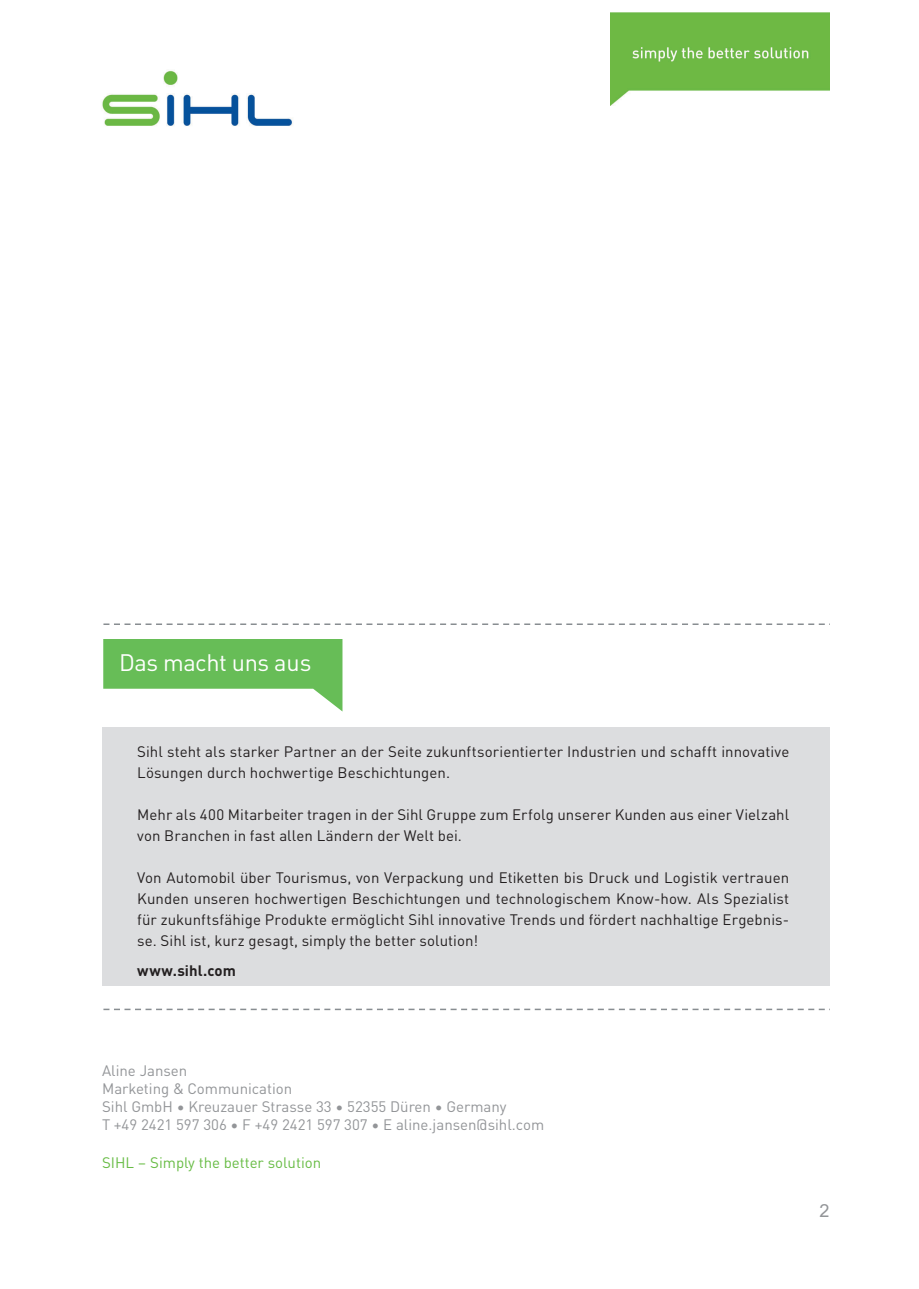
<style>
.page{position:relative;width:919px;height:1289px;background:#fff}
.page>*{position:absolute;margin:0;border:0;box-sizing:border-box;transform-origin:0 0}
.t1{font:23.55px "DIN Pro";letter-spacing:-.02em;color:#fff}
.t2{font:18px "Arial";color:#939598}
.t3{font:15px/21px "DIN Pro";letter-spacing:.005em;color:#231f20}
.t4{font:15px/18px "DIN Pro";color:#939598}
.t5{font:15px "DIN Pro";color:#68bc45}
.t6{font:700 15px "DIN Pro";letter-spacing:.01em;color:#231f20}
</style>
<div class="page">
<img style="left:610px;top:13px;width:219px;height:93px">
<img style="left:102px;top:70px;width:191px;height:56px">
<div style="left:103px;top:727px;width:726px;height:258px;background:#dcdddf"></div>
<svg style="left:103px;top:623px;width:722px;height:2px"></svg>
<svg style="left:103px;top:639px;width:239px;height:72px"></svg>
<svg style="left:103px;top:1008px;width:722px;height:2px"></svg>
<h1 class="t1" style="left:119px;top:644px;width:194px">Das macht uns aus</h1>
<p class="t3" style="left:137px;top:740px;width:653px">Sihl steht als starker Partner an der Seite zukunftsorientierter Industrien und schafft innovative<br>Lösungen durch hochwertige Beschichtungen.</p>
<p class="t3" style="left:137px;top:803px;width:653px">Mehr als 400 Mitarbeiter tragen in der Sihl Gruppe zum Erfolg unserer Kunden aus einer Vielzahl von Branchen in fast allen Ländern der Welt bei.</p>
<p class="t3" style="left:137px;top:866px;width:653px;text-align:justify">Von Automobil über Tourismus, von Verpackung und Etiketten bis Druck und Logistik vertrauen Kunden unseren hochwertigen Beschichtungen und technologischem Know-how. Als Spezialist für zukunftsfähige Produkte ermöglicht Sihl innovative Trends und fördert nachhaltige Ergebnis&shy;se. Sihl ist, kurz gesagt, simply the better solution!</p>
<p class="t6" style="left:137px;top:960px;width:100px">www.sihl.com</p>
<p class="t4" style="left:102px;top:1060px;width:443px">Aline Jansen<br>Marketing &amp; Communication<br>Sihl GmbH • Kreuzauer Strasse 33 • 52355 Düren • Germany<br>T +49 2421 597 306 • F +49 2421 597 307 • E aline.jansen@sihl.com</p>
<p class="t5" style="left:102px;top:1150px;width:220px">SIHL – Simply the better solution</p>
<p class="t2" style="left:819px;top:1198px;width:12px">2</p>
</div>
